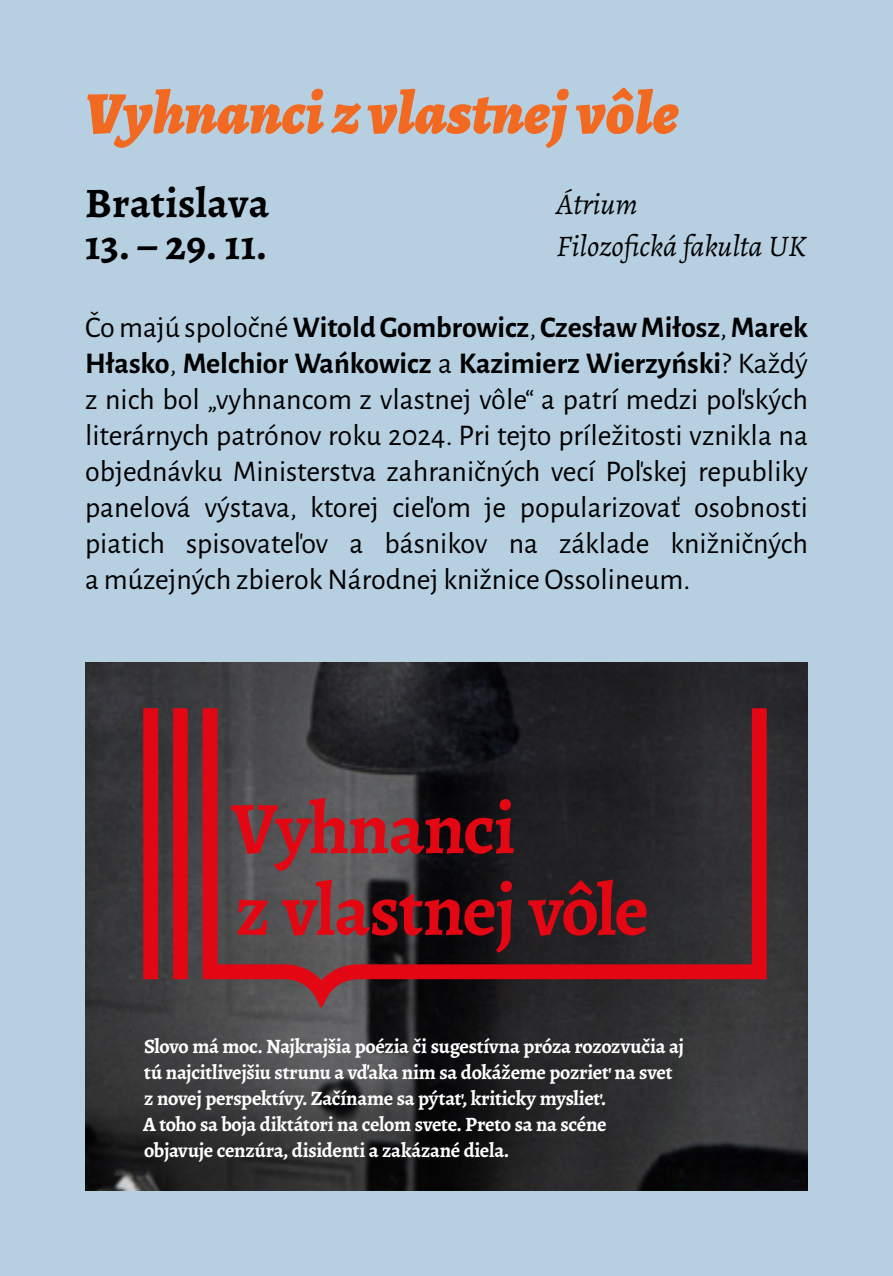
<style>
.page{position:relative;width:893px;height:1276px;background:#b6d0e2}
.page>*{position:absolute;margin:0;border:0;box-sizing:border-box;transform-origin:0 0}
.t1{font:700 74.1px/81.6px "Alegreya";letter-spacing:-.02em;color:#e30613}
.t2{font:italic 900 60px "Alegreya";color:#f26921}
.t3{font:700 42px "Alegreya";letter-spacing:.01em;color:#000}
.t4{font:30px/36px "Alegreya Sans";color:#000;text-align:justify}
.t5{font:italic 30px/42px "Alegreya";color:#000}
.t6{font:700 20.4px/26.1px "Alegreya";letter-spacing:-.015em;color:#fff}
.s1{font-weight:700}
</style>
<div class="page">
<img style="left:85px;top:663px;width:723px;height:528px">
<svg style="left:195px;top:693px;width:579px;height:314px;background:#402c2f"></svg>
<div style="left:173px;top:708px;width:15px;height:271px;background:#e30613"></div>
<div style="left:143px;top:708px;width:15px;height:271px;background:#e30613"></div>
<h2 class="t2" style="left:85px;top:72px;width:595px">Vyhnanci z vlastnej vôle</h2>
<h3 class="t3" style="left:85px;top:176px;width:185px">Bratislava</h3>
<h3 class="t3" style="left:85px;top:218px;width:183px">13. – 29. 11.</h3>
<p class="t5" style="left:557px;top:183px;width:251px">Átrium<br>Filozofická fakulta UK</p>
<p class="t4" style="left:85px;top:308px;width:724px">Čo majú spoločné <span class="s1">Witold Gombrowicz</span>, <span class="s1">Czesław Miłosz</span>, <span class="s1">Marek Hłasko</span>, <span class="s1">Melchior Wańkowicz</span> a <span class="s1">Kazimierz Wierzyński</span>? Každý z nich bol „vyhnancom z vlastnej vôle“ a patrí medzi poľských literárnych patrónov roku 2024. Pri tejto príležitosti vznikla na objednávku Ministerstva zahraničných vecí Poľskej republiky panelová výstava, ktorej cieľom je popularizovať osobnosti piatich spisovateľov a básnikov na základe knižničných a múzejných zbierok Národnej knižnice Ossolineum.</p>
<h1 class="t1" style="left:231px;top:788px;width:419px">Vyhnanci<br>z vlastnej vôle</h1>
<p class="t6" style="left:143px;top:1033px;width:542px">Slovo má moc. Najkrajšia poézia či sugestívna próza rozozvučia aj tú najcitlivejšiu strunu a vďaka nim sa dokážeme pozrieť na svet z novej perspektívy. Začíname sa pýtať, kriticky myslieť.<br>A toho sa boja diktátori na celom svete. Preto sa na scéne<br>objavuje cenzúra, disidenti a zakázané diela.</p>
</div>
